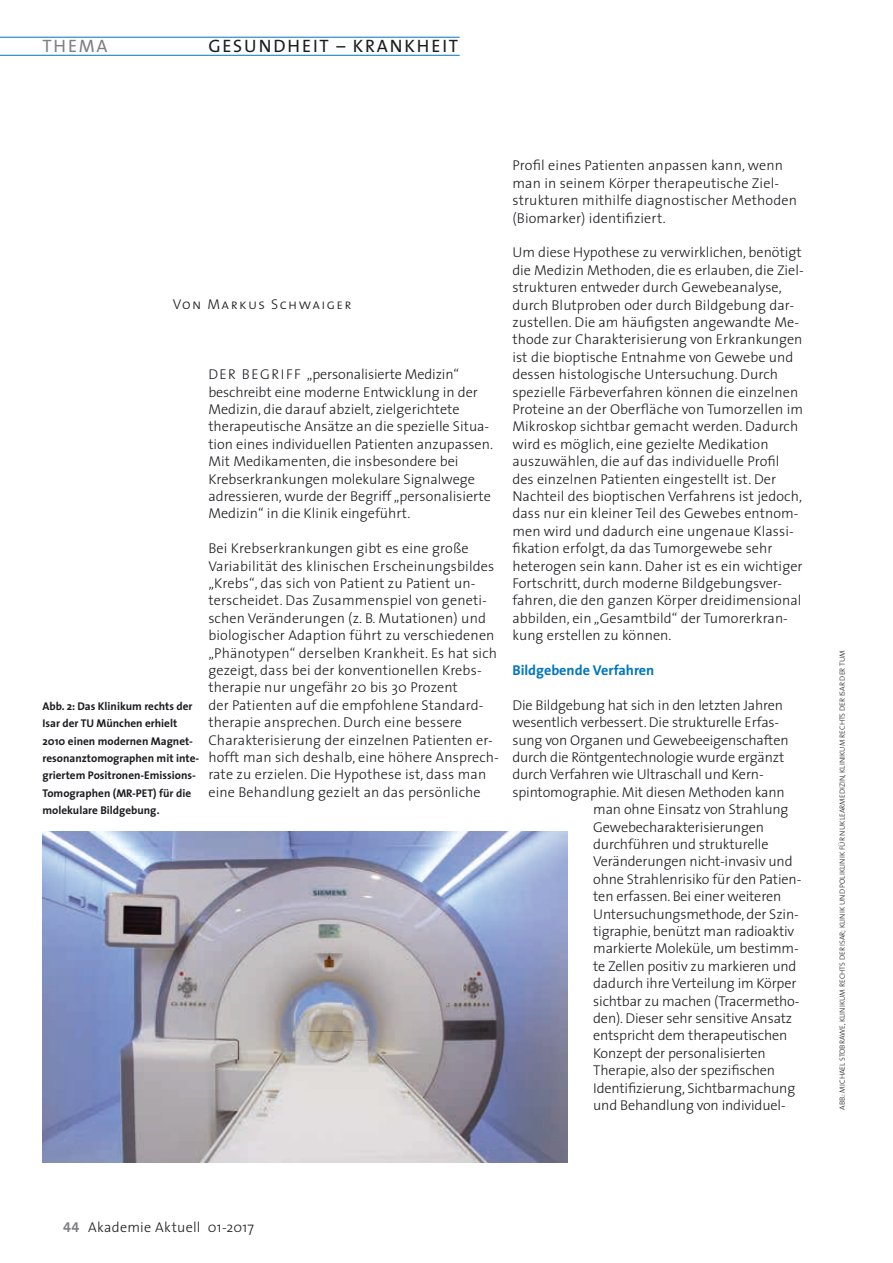
<style>
.page{position:relative;width:893px;height:1263px;background:#fff}
.page>*{position:absolute;margin:0;border:0;box-sizing:border-box;transform-origin:0 0}
.t1{font:18px "The Sans";letter-spacing:.1em;color:#1b1c20}
.t2{font:18px "The Sans";letter-spacing:.095em;color:#818084}
.t3{font:300 14.25px/17.4px "The Sans";color:#1b1c20}
.t4{font:300 14.25px "The Sans";letter-spacing:.02em;color:#1b1c20}
.t5{font:700 14.25px "The Sans";color:#0076be}
.t6{font:14.25px "The Sans Light Caps";letter-spacing:.1em;color:#1b1c20}
.t7{font:700 11.25px/17.4px "The Sans";color:#1b1c20}
.t8{font:7.5px "The Sans Light Caps";color:#1b1c20}
.s1{font-family:"The Sans Light Caps";font-weight:400}
.s2{font-family:"The Sans Bold Caps";font-weight:400;color:#818084}
</style>
<div class="page">
<hr style="left:0;top:55px;width:460px;height:1px;background:#0076be">
<hr style="left:0;top:37px;width:460px;height:1px;background:#0076be">
<img style="left:43px;top:832px;width:525px;height:330px">
<p class="t2" style="left:43px;top:31px;width:67px">THEMA</p>
<p class="t1" style="left:208px;top:31px;width:251px">GESUNDHEIT – KRANKHEIT</p>
<p class="t6" style="left:173px;top:292px;width:180px">Von Markus Schwaiger</p>
<p class="t7" style="left:43px;top:697px;width:158px">Abb. 2: Das Klinikum rechts der<br>Isar der TU München erhielt<br>2010 einen modernen Magnet&shy;resonanztomographen mit inte&shy;griertem Positronen-Emissions-<br>Tomographen (MR-PET) für die molekulare Bildgebung.</p>
<p class="t3" style="left:208px;top:365px;width:286px"><span class="s1">DER BEGRIFF</span> „personalisierte Medizin“ beschreibt eine moderne Entwicklung in der Medizin, die darauf abzielt, zielgerichtete therapeutische Ansätze an die spezielle Situa&shy;tion eines individuellen Patienten anzupassen.<br>Mit Medikamenten, die insbesondere bei Krebserkrankungen molekulare Signalwege adressieren, wurde der Begriff „personalisierte Medizin“ in die Klinik eingeführt.</p>
<p class="t3" style="left:208px;top:539px;width:292px">Bei Krebserkrankungen gibt es eine große Variabilität des klinischen Erscheinungsbildes „Krebs“, das sich von Patient zu Patient un&shy;terscheidet. Das Zusammenspiel von geneti&shy;schen Veränderungen (z. B. Mutationen) und biologischer Adaption führt zu verschiedenen „Phänotypen“ derselben Krankheit. Es hat sich gezeigt, dass bei der konventionellen Krebs&shy;therapie nur ungefähr 20 bis 30 Prozent<br>der Patienten auf die empfohlene Standard&shy;therapie ansprechen. Durch eine bessere Charakterisierung der einzelnen Patienten er&shy;hofft man sich deshalb, eine höhere Ansprech&shy;rate zu erzielen. Die Hypothese ist, dass man eine Behandlung gezielt an das persönliche</p>
<p class="t3" style="left:512px;top:156px;width:286px">Profil eines Patienten anpassen kann, wenn man in seinem Körper therapeutische Ziel&shy;strukturen mithilfe diagnostischer Methoden (Biomarker) identifiziert.</p>
<p class="t3" style="left:512px;top:243px;width:293px">Um diese Hypothese zu verwirklichen, benötigt die Medizin Methoden, die es erlauben, die Ziel&shy;strukturen entweder durch Gewebeanalyse, durch Blutproben oder durch Bildgebung dar&shy;zustellen. Die am häufigsten angewandte Me&shy;thode zur Charakterisierung von Erkrankungen ist die bioptische Entnahme von Gewebe und dessen histologische Untersuchung. Durch spezielle Färbeverfahren können die einzelnen Proteine an der Oberfläche von Tumorzellen im Mikroskop sichtbar gemacht werden. Dadurch wird es möglich, eine gezielte Medikation auszuwählen, die auf das individuelle Profil des einzelnen Patienten eingestellt ist. Der Nachteil des bioptischen Verfahrens ist jedoch, dass nur ein kleiner Teil des Gewebes entnom&shy;men wird und dadurch eine ungenaue Klassi&shy;fikation erfolgt, da das Tumorgewebe sehr heterogen sein kann. Daher ist es ein wichtiger Fortschritt, durch moderne Bildgebungsver&shy;fahren, die den ganzen Körper dreidimensional abbilden, ein „Gesamtbild“ der Tumorerkran&shy;kung erstellen zu können.</p>
<p class="t5" style="left:512px;top:658px;width:144px">Bildgebende Verfahren</p>
<p class="t3" style="left:512px;top:696px;width:272px">Die Bildgebung hat sich in den letzten Jahren</p>
<p class="t3" style="left:512px;top:713px;width:268px">wesentlich verbessert. Die strukturelle Erfas-</p>
<p class="t3" style="left:512px;top:730px;width:278px">sung von Organen und Gewebeeigenschaften</p>
<p class="t3" style="left:512px;top:748px;width:274px">durch die Röntgentechnologie wurde ergänzt</p>
<p class="t3" style="left:512px;top:765px;width:253px">durch Verfahren wie Ultraschall und Kern-</p>
<p class="t3" style="left:512px;top:783px;width:274px">spintomographie. Mit diesen Methoden kann</p>
<p class="t3" style="left:593px;top:800px;width:197px">man ohne Einsatz von Strahlung</p>
<p class="t3" style="left:593px;top:817px;width:172px">Gewebecharakterisierungen</p>
<p class="t3" style="left:593px;top:835px;width:177px">durchführen und strukturelle</p>
<p class="t3" style="left:593px;top:852px;width:201px">Veränderungen nicht-invasiv und</p>
<p class="t3" style="left:593px;top:870px;width:210px">ohne Strahlenrisiko für den Patien-</p>
<p class="t3" style="left:593px;top:887px;width:190px">ten erfassen. Bei einer weiteren</p>
<p class="t3" style="left:593px;top:904px;width:207px">Untersuchungsmethode, der Szin-</p>
<p class="t3" style="left:593px;top:922px;width:203px">tigraphie, benützt man radioaktiv</p>
<p class="t3" style="left:593px;top:939px;width:207px">markierte Moleküle, um bestimm-</p>
<p class="t3" style="left:593px;top:957px;width:205px">te Zellen positiv zu markieren und</p>
<p class="t3" style="left:593px;top:974px;width:205px">dadurch ihre Verteilung im Körper</p>
<p class="t3" style="left:593px;top:991px;width:208px">sichtbar zu machen (Tracermetho-</p>
<p class="t3" style="left:593px;top:1009px;width:201px">den). Dieser sehr sensitive Ansatz</p>
<p class="t3" style="left:593px;top:1026px;width:196px">entspricht dem therapeutischen</p>
<p class="t3" style="left:593px;top:1044px;width:174px">Konzept der personalisierten</p>
<p class="t3" style="left:593px;top:1061px;width:183px">Therapie, also der spezifischen</p>
<p class="t3" style="left:593px;top:1078px;width:204px">Identifizierung, Sichtbarmachung</p>
<p class="t3" style="left:593px;top:1096px;width:194px">und Behandlung von individuel-</p>
<p class="t8" style="left:836px;top:1110px;width:461px;rotate:-90deg">ABB.: MICHAEL STOBRAWE, KLINIKUM RECHTS DER ISAR; KLINIK UND POLIKLINIK FÜR NUKLEARMEDIZIN, KLINIKUM RECHTS DER ISAR DER TUM</p>
<p class="t4" style="left:63px;top:1215px;width:193px"><span class="s2">44</span> Akademie Aktuell 01-2017</p>
</div>
